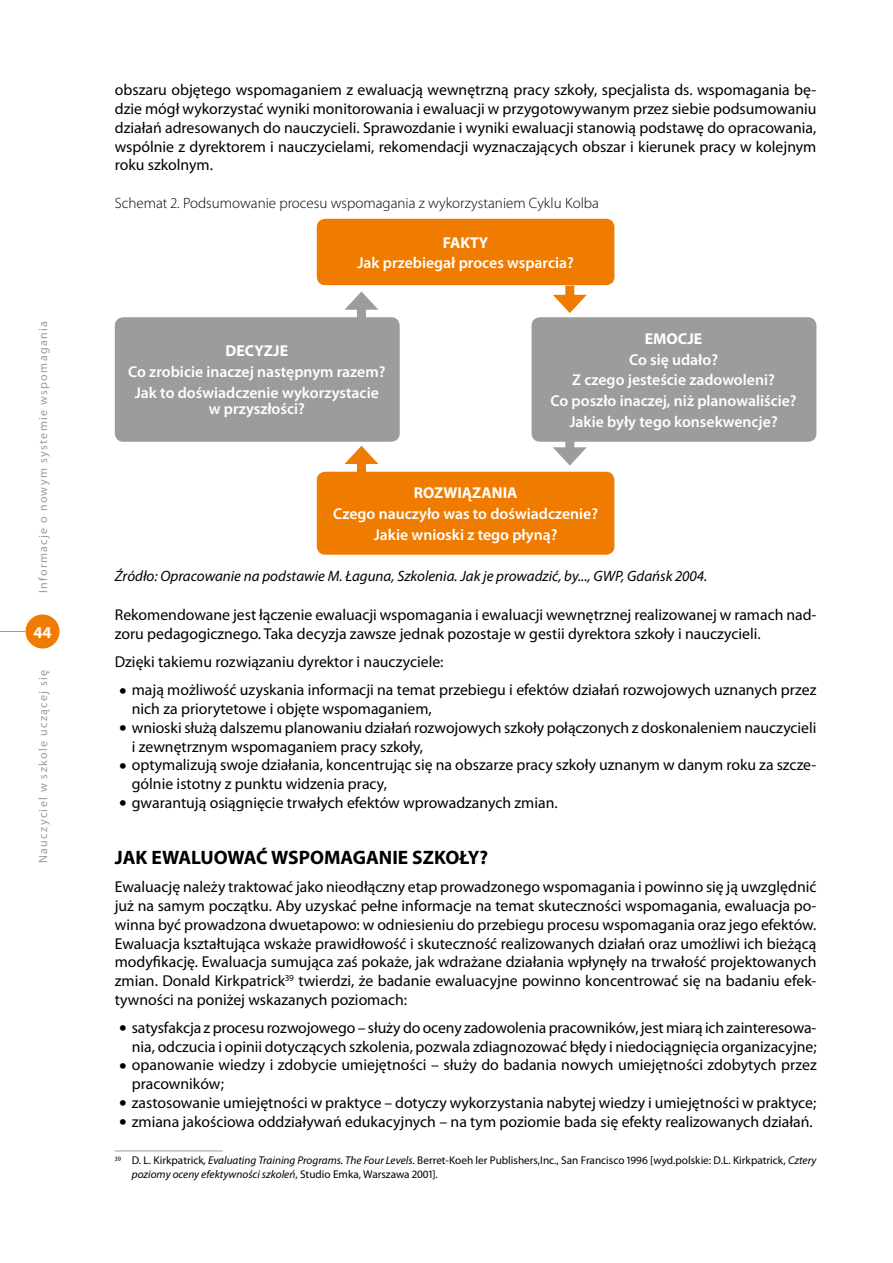
<style>
.page{position:relative;width:893px;height:1263px;background:#fff}
.page>*{position:absolute;margin:0;border:0;box-sizing:border-box;transform-origin:0 0}
.t1{font:700 19.5px "Myriad Pro";color:#000}
.t2{font:700 16.5px "Myriad Pro";color:#fff}
.t3{font:15.75px/18.8px "Myriad Pro";color:#000}
.t4{font:600 15.75px/20.7px "Myriad Pro";color:#fff;text-align:center}
.t5{font:700 15.75px "Myriad Pro";color:#fff}
.t6{font:italic 15px "Myriad Pro";color:#000}
.t7{font:300 15px "Myriad Pro";color:#000}
.t8{font:12px "Myriad Pro";letter-spacing:.11em;color:#9c9c9d}
.t9{font:11.25px/13.5px "Myriad Pro";color:#000}
.s1{font-size:27px}
.s2{font-style:italic}
</style>
<div class="page">
<div style="left:26px;top:614px;width:34px;height:34px;background:#ef7c00;border-radius:50%"></div>
<svg style="left:0;top:631px;width:26px;height:1px"></svg>
<div style="left:565px;top:286px;width:9px;height:16px;background:#ef7c00"></div>
<svg style="left:553px;top:295px;width:34px;height:18px"></svg>
<div style="left:565px;top:438px;width:9px;height:16px;background:#9c9c9d"></div>
<svg style="left:553px;top:447px;width:34px;height:19px"></svg>
<div style="left:357px;top:457px;width:9px;height:16px;background:#ef7c00"></div>
<svg style="left:344px;top:446px;width:34px;height:18px"></svg>
<div style="left:357px;top:303px;width:9px;height:16px;background:#9c9c9d"></div>
<svg style="left:344px;top:291px;width:34px;height:19px"></svg>
<div style="left:115px;top:317px;width:285px;height:125px;background:#9c9c9d;border-radius:9px"></div>
<div style="left:317px;top:219px;width:297px;height:66px;background:#ef7c00;border-radius:9px"></div>
<div style="left:531px;top:317px;width:285px;height:125px;background:#9c9c9d;border-radius:9px"></div>
<div style="left:317px;top:472px;width:297px;height:83px;background:#ef7c00;border-radius:9px"></div>
<hr style="left:115px;top:1150px;width:108px;height:1px;background:#9c9c9d">
<p class="t8" style="left:36px;top:593px;width:273px;rotate:-90deg">Informacje o nowym systemie wspomagania</p>
<p class="t2" style="left:33px;top:621px;width:20px">44</p>
<p class="t8" style="left:36px;top:863px;width:195px;rotate:-90deg">Nauczyciel w szkole uczącej się</p>
<p class="t3" style="left:115px;top:80px;width:703px;text-align:justify">obszaru objętego wspomaganiem z ewaluacją wewnętrzną pracy szkoły, specjalista ds. wspomagania bę&shy;dzie mógł wykorzystać wyniki monitorowania i ewaluacji w przygotowywanym przez siebie podsumowaniu działań adresowanych do nauczycieli. Sprawozdanie i wyniki ewaluacji stanowią podstawę do opracowania, wspólnie z dyrektorem i nauczycielami, rekomendacji wyznaczających obszar i kierunek pracy w kolejnym roku szkolnym.</p>
<p class="t7" style="left:115px;top:194px;width:486px">Schemat 2. Podsumowanie procesu wspomagania z wykorzystaniem Cyklu Kolba</p>
<p class="t5" style="left:443px;top:232px;width:47px">FAKTY</p>
<p class="t4" style="left:357px;top:252px;width:218px">Jak przebiegał proces wsparcia?</p>
<p class="t5" style="left:225px;top:341px;width:64px">DECYZJE</p>
<p class="t4" style="left:128px;top:361px;width:259px">Co zrobicie inaczej następnym razem?<br>Jak to doświadczenie wykorzystacie</p>
<p class="t4" style="left:209px;top:398px;width:98px">w przyszłości?</p>
<p class="t5" style="left:645px;top:328px;width:59px">EMOCJE</p>
<p class="t4" style="left:550px;top:349px;width:248px">Co się udało?<br>Z czego jesteście zadowoleni?<br>Co poszło inaczej, niż planowaliście?<br>Jakie były tego konsekwencje?</p>
<p class="t5" style="left:414px;top:483px;width:105px">ROZWIĄZANIA</p>
<p class="t4" style="left:333px;top:503px;width:267px">Czego nauczyło was to doświadczenie?<br>Jakie wnioski z tego płyną?</p>
<p class="t6" style="left:115px;top:567px;width:594px">Źródło: Opracowanie na podstawie M. Łaguna, Szkolenia. Jak je prowadzić, by..., GWP, Gdańsk 2004.</p>
<p class="t3" style="left:115px;top:605px;width:703px">Rekomendowane jest łączenie ewaluacji wspomagania i ewaluacji wewnętrznej realizowanej w ramach nad&shy;zoru pedagogicznego. Taka decyzja zawsze jednak pozostaje w gestii dyrektora szkoły i nauczycieli.</p>
<p class="t3" style="left:115px;top:652px;width:330px">Dzięki takiemu rozwiązaniu dyrektor i nauczyciele:</p>
<p class="t3" style="left:132px;top:680px;width:686px;text-indent:-13px"><span class="s1">•</span> mają możliwość uzyskania informacji na temat przebiegu i efektów działań rozwojowych uznanych przez nich za priorytetowe i objęte wspomaganiem,</p>
<p class="t3" style="left:132px;top:718px;width:686px;text-indent:-13px"><span class="s1">•</span> wnioski służą dalszemu planowaniu działań rozwojowych szkoły połączonych z doskonaleniem nauczycieli i zewnętrznym wspomaganiem pracy szkoły,</p>
<p class="t3" style="left:132px;top:755px;width:686px;text-indent:-13px"><span class="s1">•</span> optymalizują swoje działania, koncentrując się na obszarze pracy szkoły uznanym w danym roku za szcze&shy;gólnie istotny z punktu widzenia pracy,</p>
<p class="t3" style="left:119px;top:793px;width:440px"><span class="s1">•</span> gwarantują osiągnięcie trwałych efektów wprowadzanych zmian.</p>
<p class="t1" style="left:115px;top:845px;width:375px">JAK EWALUOWAĆ WSPOMAGANIE SZKOŁY?</p>
<p class="t3" style="left:115px;top:877px;width:703px;text-align:justify">Ewaluację należy traktować jako nieodłączny etap prowadzonego wspomagania i powinno się ją uwzględnić już na samym początku. Aby uzyskać pełne informacje na temat skuteczności wspomagania, ewaluacja po&shy;winna być prowadzona dwuetapowo: w odniesieniu do przebiegu procesu wspomagania oraz jego efektów.<br>Ewaluacja kształtująca wskaże prawidłowość i skuteczność realizowanych działań oraz umożliwi ich bieżącą modyfikację. Ewaluacja sumująca zaś pokaże, jak wdrażane działania wpłynęły na trwałość projektowanych zmian. Donald Kirkpatrick<sup>39</sup> twierdzi, że badanie ewaluacyjne powinno koncentrować się na badaniu efek&shy;tywności na poniżej wskazanych poziomach:</p>
<p class="t3" style="left:119px;top:1018px;width:699px;text-align:right"><span class="s1">•</span> satysfakcja z procesu rozwojowego – służy do oceny zadowolenia pracowników, jest miarą ich zainteresowa&shy;nia, odczucia i opinii dotyczących szkolenia, pozwala zdiagnozować błędy i niedociągnięcia organizacyjne;</p>
<p class="t3" style="left:132px;top:1055px;width:686px;text-indent:-13px"><span class="s1">•</span> opanowanie wiedzy i zdobycie umiejętności – służy do badania nowych umiejętności zdobytych przez pracowników;</p>
<p class="t3" style="left:119px;top:1093px;width:699px"><span class="s1">•</span> zastosowanie umiejętności w praktyce – dotyczy wykorzystania nabytej wiedzy i umiejętności w praktyce;</p>
<p class="t3" style="left:119px;top:1112px;width:695px"><span class="s1">•</span> zmiana jakościowa oddziaływań edukacyjnych – na tym poziomie bada się efekty realizowanych działań.</p>
<p class="t9" style="left:132px;top:1154px;width:686px;text-indent:-17px"><sup>39</sup> D. L. Kirkpatrick<span class="s2">, Evaluating Training Programs. The Four Levels</span>. Berret-Koeh ler Publishers,Inc., San Francisco 1996 [wyd.polskie: D.L. Kirkpatrick, <span class="s2">Cztery poziomy oceny efektywności szkoleń</span>, Studio Emka, Warszawa 2001].</p>
</div>
